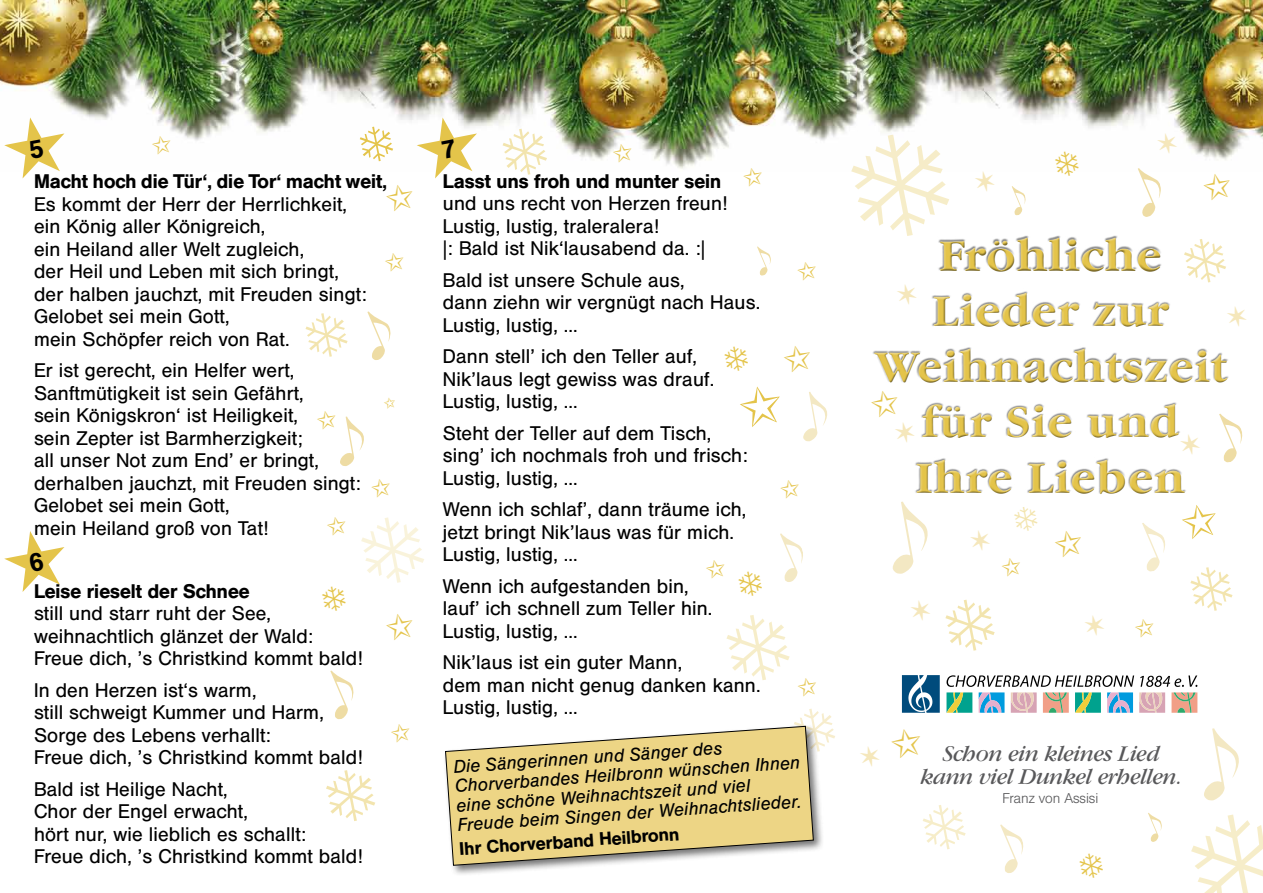
<style>
.page{position:relative;width:1263px;height:893px;background:#fff}
.page>*{position:absolute;margin:0;border:0;box-sizing:border-box;transform-origin:0 0}
.t1{font:700 42px/55.5px "Garamond ITCBQ";letter-spacing:.03em;color:#e4c44a;text-align:center}
.t2{font:italic 21px/23.2px "Garamond ITCBQ";color:#58585a;text-align:center}
.t3{font:19.5px/22.5px "Helvetica BQ";letter-spacing:.01em;color:#000}
.t4{font:500 19.5px "Helvetica BQ";letter-spacing:.01em;color:#000}
.t5{font:italic 18px/19.5px "Helvetica BQ";color:#000}
.t6{font:500 18px "Helvetica BQ";color:#000}
.t7{font:300 13.95px "Helvetica BQ";color:#58585a}
</style>
<div class="page">
<img style="left:0;top:0;width:857px;height:169px">
<img style="left:857px;top:0;width:406px;height:160px">
<div style="left:872px;top:237px;width:358px;height:259px;background:#000;opacity:.45"></div>
<svg style="left:1204px;top:728px;width:35px;height:72px"></svg>
<svg style="left:1138px;top:168px;width:23px;height:49px"></svg>
<svg style="left:1000px;top:824px;width:24px;height:49px"></svg>
<svg style="left:1142px;top:523px;width:23px;height:48px"></svg>
<svg style="left:1148px;top:813px;width:14px;height:29px"></svg>
<svg style="left:367px;top:311px;width:24px;height:49px"></svg>
<svg style="left:780px;top:533px;width:23px;height:49px"></svg>
<svg style="left:330px;top:670px;width:24px;height:49px"></svg>
<svg style="left:1012px;top:186px;width:14px;height:29px"></svg>
<svg style="left:757px;top:246px;width:14px;height:30px"></svg>
<div style="left:443px;top:723px;width:382px;height:154px;background:#000;opacity:.55"></div>
<svg style="left:445px;top:725px;width:369px;height:141px;background:#e7d496"></svg>
<svg style="left:803px;top:392px;width:24px;height:49px"></svg>
<svg style="left:902px;top:675px;width:38px;height:38px"></svg>
<svg style="left:946px;top:675px;width:251px;height:38px"></svg>
<svg style="left:893px;top:502px;width:35px;height:72px"></svg>
<svg style="left:1219px;top:413px;width:24px;height:49px"></svg>
<svg style="left:500px;top:125px;width:49px;height:44px"></svg>
<svg style="left:791px;top:723px;width:34px;height:32px"></svg>
<svg style="left:742px;top:166px;width:22px;height:3px"></svg>
<svg style="left:151px;top:135px;width:22px;height:21px"></svg>
<svg style="left:612px;top:142px;width:22px;height:21px"></svg>
<svg style="left:340px;top:416px;width:24px;height:50px"></svg>
<svg style="left:1182px;top:237px;width:46px;height:49px"></svg>
<svg style="left:4px;top:117px;width:60px;height:61px"></svg>
<svg style="left:4px;top:531px;width:60px;height:61px"></svg>
<svg style="left:358px;top:117px;width:119px;height:62px"></svg>
<svg style="left:1156px;top:132px;width:22px;height:23px"></svg>
<svg style="left:1054px;top:149px;width:26px;height:11px"></svg>
<svg style="left:846px;top:126px;width:109px;height:118px"></svg>
<svg style="left:1226px;top:305px;width:4px;height:24px"></svg>
<svg style="left:896px;top:282px;width:21px;height:24px"></svg>
<svg style="left:1179px;top:433px;width:22px;height:23px"></svg>
<svg style="left:872px;top:388px;width:44px;height:56px"></svg>
<p class="t4" style="left:34px;top:170px;width:354px">Macht hoch die Tür‘, die Tor‘ macht weit,</p>
<p class="t3" style="left:34px;top:193px;width:334px">Es kommt der Herr der Herrlichkeit, ein König aller Königreich,<br>ein Heiland aller Welt zugleich,<br>der Heil und Leben mit sich bringt, der halben jauchzt, mit Freuden singt:<br>Gelobet sei mein Gott,<br>mein Schöpfer reich von Rat.</p>
<p class="t3" style="left:34px;top:360px;width:328px">Er ist gerecht, ein Helfer wert,<br>Sanftmütigkeit ist sein Gefährt,<br>sein Königskron‘ ist Heiligkeit,<br>sein Zepter ist Barmherzigkeit;<br>all unser Not zum End’ er bringt, derhalben jauchzt, mit Freuden singt:<br>Gelobet sei mein Gott,<br>mein Heiland groß von Tat!</p>
<p class="t4" style="left:34px;top:579px;width:217px">Leise rieselt der Schnee</p>
<p class="t3" style="left:34px;top:603px;width:330px">still und starr ruht der See, weihnachtlich glänzet der Wald:<br>Freue dich, ’s Christkind kommt bald!</p>
<p class="t3" style="left:34px;top:679px;width:330px">In den Herzen ist‘s warm,<br>still schweigt Kummer und Harm,<br>Sorge des Lebens verhallt:<br>Freue dich, ’s Christkind kommt bald!</p>
<p class="t3" style="left:34px;top:778px;width:330px">Bald ist Heilige Nacht,<br>Chor der Engel erwacht,<br>hört nur, wie lieblich es schallt:<br>Freue dich, ’s Christkind kommt bald!</p>
<p class="t4" style="left:443px;top:169px;width:280px">Lasst uns froh und munter sein</p>
<p class="t3" style="left:443px;top:193px;width:286px">und uns recht von Herzen freun!<br>Lustig, lustig, traleralera!<br>|: Bald ist Nik‘lausabend da. :|</p>
<p class="t3" style="left:443px;top:269px;width:319px">Bald ist unsere Schule aus,<br>dann ziehn wir vergnügt nach Haus.<br>Lustig, lustig, ...</p>
<p class="t3" style="left:443px;top:346px;width:273px">Dann stell’ ich den Teller auf,<br>Nik’laus legt gewiss was drauf.<br>Lustig, lustig, ...</p>
<p class="t3" style="left:443px;top:422px;width:306px">Steht der Teller auf dem Tisch, sing’ ich nochmals froh und frisch:<br>Lustig, lustig, ...</p>
<p class="t3" style="left:443px;top:499px;width:305px">Wenn ich schlaf’, dann träume ich, jetzt bringt Nik’laus was für mich.<br>Lustig, lustig, ...</p>
<p class="t3" style="left:443px;top:575px;width:271px">Wenn ich aufgestanden bin, lauf’ ich schnell zum Teller hin.<br>Lustig, lustig, ...</p>
<p class="t3" style="left:443px;top:652px;width:319px">Nik’laus ist ein guter Mann,<br>dem man nicht genug danken kann.<br>Lustig, lustig, ...</p>
<p class="t5" style="left:453px;top:757px;width:347px;rotate:-4deg">Die Sängerinnen und Sänger des Chorverbandes Heilbronn wünschen Ihnen eine schöne Weihnachtszeit und viel Freude beim Singen der Weihnachtslieder.</p>
<p class="t6" style="left:459px;top:838px;width:222px;rotate:-4deg">Ihr Chorverband Heilbronn</p>
<h1 class="t1" style="left:874px;top:229px;width:354px">Fröhliche<br>Lieder zur<br>Weihnachtszeit für Sie und<br>Ihre Lieben</h1>
<p class="t2" style="left:920px;top:742px;width:263px">Schon ein kleines Lied kann viel Dunkel erhellen.</p>
<p class="t7" style="left:1002px;top:790px;width:97px">Franz von Assisi</p>
</div>
